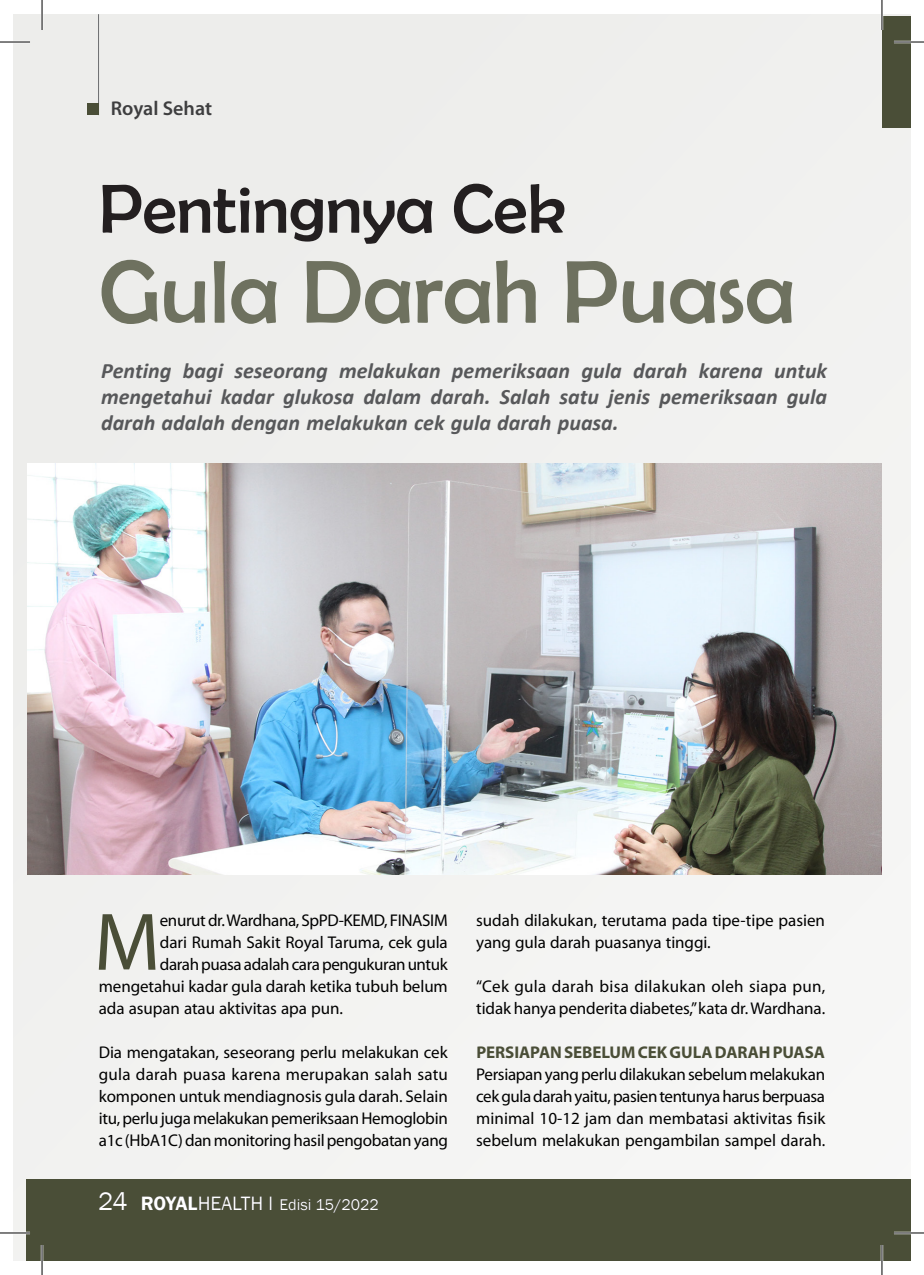
<style>
.page{position:relative;width:924px;height:1275px;background:#fff}
.page>*{position:absolute;margin:0;border:0;box-sizing:border-box;transform-origin:0 0}
.t1{font:90px "Berlin Sans FB";color:#6e715f}
.t2{font:82.2px "Myriad Pro";color:#4a4e37}
.t3{font:70px "Berlin Sans FB";color:#231f20}
.t4{font:italic 700 22px/26px "Calibri";color:#57585a;text-align:justify}
.t5{font:600 20px "Myriad Pro";color:#3e3e3f}
.t6{font:17px/22px "Myriad Pro";letter-spacing:-.005em;color:#000;text-align:justify}
.t7{font:17px "Myriad Pro";letter-spacing:-.025em;color:#000}
.t8{font:700 17px "Myriad Pro";letter-spacing:-.005em;color:#4a4e37}
.t9{font:16px "Franklin Gothic";color:#fff}
.s1{font-size:26px}
.s2{font-weight:600;font-size:20px}
.s3{font-size:20px}
</style>
<div class="page">
<div style="left:14px;top:14px;width:895px;height:1246px;background:#ededeb"></div>
<img style="left:28px;top:463px;width:853px;height:411px">
<div style="left:881px;top:16px;width:28px;height:112px;background:#4a4e37"></div>
<div style="left:26px;top:1179px;width:883px;height:82px;background:#4a4e37"></div>
<hr style="left:98px;top:14px;width:1px;height:101px;background:#6c6d70">
<div style="left:88px;top:104px;width:11px;height:11px;background:#4a4e37"></div>
<hr style="left:0;top:41px;width:30px;height:2px;background:#fff">
<hr style="left:893px;top:41px;width:30px;height:2px;background:#fff">
<hr style="left:0;top:1231px;width:30px;height:3px;background:#fff">
<hr style="left:893px;top:1231px;width:30px;height:3px;background:#fff">
<hr style="left:41px;top:0;width:2px;height:30px;background:#fff">
<hr style="left:41px;top:1245px;width:2px;height:30px;background:#fff">
<hr style="left:880px;top:0;width:2px;height:30px;background:#fff">
<hr style="left:880px;top:1245px;width:2px;height:30px;background:#fff">
<hr style="left:0;top:42px;width:30px;height:1px;background:#000">
<hr style="left:893px;top:42px;width:30px;height:1px;background:#000">
<hr style="left:0;top:1232px;width:30px;height:1px;background:#000">
<hr style="left:893px;top:1232px;width:30px;height:1px;background:#000">
<hr style="left:42px;top:0;width:1px;height:30px;background:#000">
<hr style="left:42px;top:1245px;width:1px;height:30px;background:#000">
<hr style="left:881px;top:0;width:1px;height:30px;background:#000">
<hr style="left:881px;top:1245px;width:1px;height:30px;background:#000">
<p class="t5" style="left:111px;top:96px;width:103px">Royal Sehat</p>
<h3 class="t3" style="left:99px;top:170px;width:468px">Pentingnya Cek</h3>
<h1 class="t1" style="left:99px;top:242px;width:697px">Gula Darah Puasa</h1>
<p class="t4" style="left:101px;top:357px;width:727px">Penting bagi seseorang melakukan pemeriksaan gula darah karena untuk mengetahui kadar glukosa dalam darah. Salah satu jenis pemeriksaan gula darah adalah dengan melakukan cek gula darah puasa.</p>
<h2 class="t2" style="left:94px;top:891px;width:68px">M</h2>
<p class="t6" style="left:160px;top:908px;width:289px">enurut dr. Wardhana, SpPD-KEMD, FINASIM</p>
<p class="t6" style="left:160px;top:930px;width:289px">dari Rumah Sakit Royal Taruma, cek gula</p>
<p class="t7" style="left:160px;top:953px;width:289px">darah puasa adalah cara pengukuran untuk</p>
<p class="t6" style="left:99px;top:974px;width:350px">mengetahui kadar gula darah ketika tubuh belum</p>
<p class="t6" style="left:99px;top:996px;width:245px">ada asupan atau aktivitas apa pun.</p>
<p class="t6" style="left:99px;top:1040px;width:350px">Dia mengatakan, seseorang perlu melakukan cek gula darah puasa karena merupakan salah satu komponen untuk mendiagnosis gula darah. Selain itu, perlu juga melakukan pemeriksaan Hemoglobin a1c (HbA1C) dan monitoring hasil pengobatan yang</p>
<p class="t9" style="left:98px;top:1194px;width:282px"><span class="s1">24</span> <span class="s2">ROYAL</span><span class="s3">HEALTH l</span> Edisi 15/2022</p>
<p class="t6" style="left:476px;top:908px;width:350px">sudah dilakukan, terutama pada tipe-tipe pasien yang gula darah puasanya tinggi.</p>
<p class="t6" style="left:476px;top:974px;width:350px">“Cek gula darah bisa dilakukan oleh siapa pun, tidak hanya penderita diabetes,” kata dr. Wardhana.</p>
<p class="t8" style="left:476px;top:1041px;width:350px">PERSIAPAN SEBELUM CEK GULA DARAH PUASA</p>
<p class="t6" style="left:476px;top:1062px;width:350px">Persiapan yang perlu dilakukan sebelum melakukan cek gula darah yaitu, pasien tentunya harus berpuasa minimal 10-12 jam dan membatasi aktivitas fisik sebelum melakukan pengambilan sampel darah.</p>
</div>
